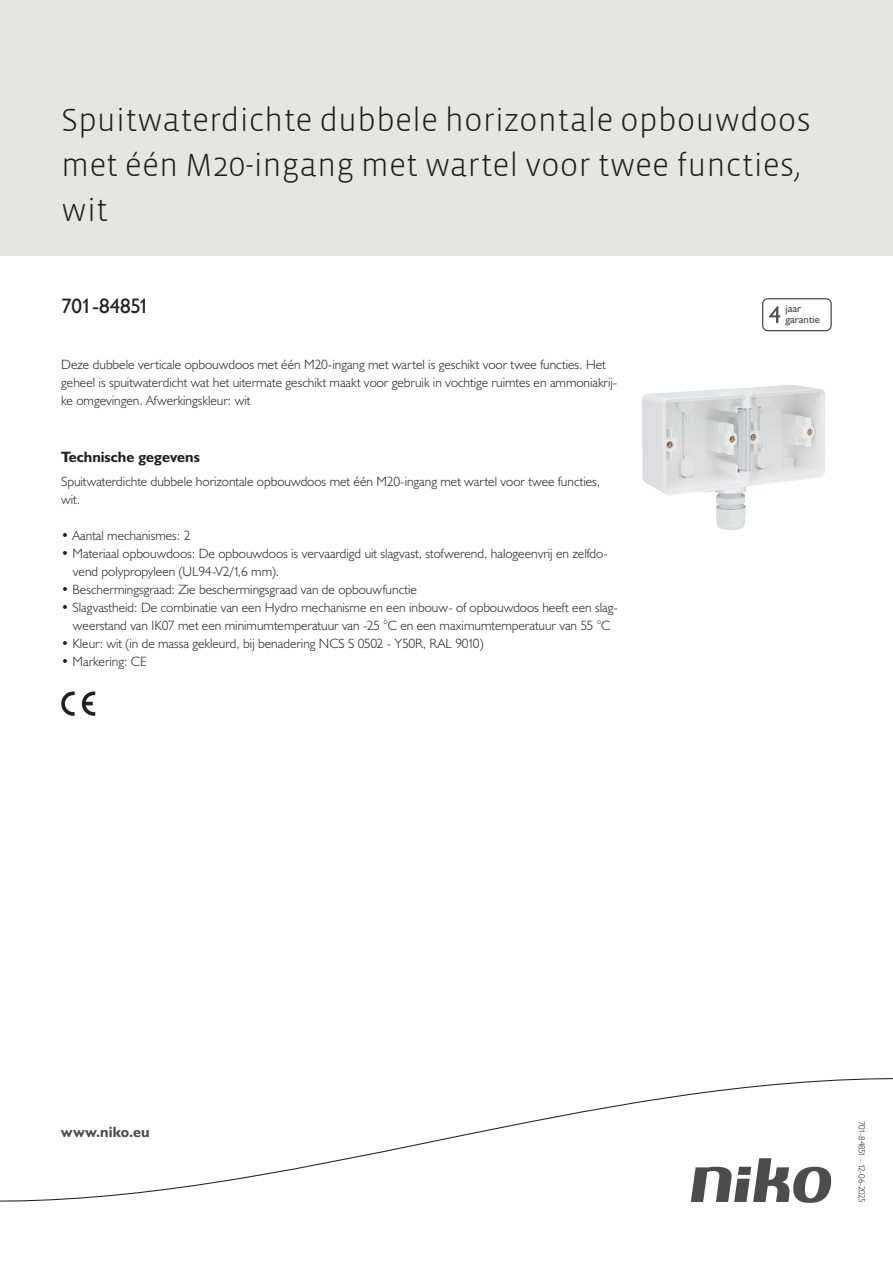
<style>
.page{position:relative;width:893px;height:1263px;background:#fff}
.page>*{position:absolute;margin:0;border:0;box-sizing:border-box;transform-origin:0 0}
.Title_datasheets{font:300 33px/45px "Vista Sans";color:#231f20}
.Article_number{font:21px "Humanist 521 BT";letter-spacing:-.015em;color:#231f20}
.Titles_parts{font:700 15px "Humanist 521 BT";color:#231f20}
.titel_afbeelding{font:700 15px "Humanist 521 BT";letter-spacing:.005em;color:#4b4c4d}
.USP_Bullets{font:300 13.5px/18px "Humanist 521 BT";color:#231f20}
.Platte_tekst_CAB{font:300 13.5px/18px "Humanist 521 BT";color:#231f20}
.t1{font:10.8px/10.8px "Humanist 521 BT";color:#4b4c4d}
.Revision{font:300 9px "Humanist 521 BT";letter-spacing:-.05em;color:#231f20}
</style>
<div class="page">
<div style="left:0;top:0;width:893px;height:255px;background:#e6e6e0"></div>
<svg style="left:82px;top:691px;width:13px;height:25px"></svg>
<svg style="left:61px;top:691px;width:14px;height:25px"></svg>
<svg style="left:762px;top:298px;width:70px;height:33px"></svg>
<svg style="left:0;top:1078px;width:893px;height:125px"></svg>
<img style="left:642px;top:385px;width:184px;height:145px">
<p class="Title_datasheets" style="left:61px;top:98px;width:751px">Spuitwaterdichte dubbele horizontale opbouwdoos met één M20-ingang met wartel voor twee functies, wit</p>
<p class="Article_number" style="left:61px;top:293px;width:90px">701-84851</p>
<p class="t1" style="left:785px;top:303px;width:36px">jaar garantie</p>
<p class="Platte_tekst_CAB" style="left:61px;top:355px;width:558px">Deze dubbele verticale opbouwdoos met één M20-ingang met wartel is geschikt voor twee functies. Het geheel is spuitwaterdicht wat het uitermate geschikt maakt voor gebruik in vochtige ruimtes en ammoniakrij&shy;ke omgevingen. Afwerkingskleur: wit</p>
<p class="Titles_parts" style="left:61px;top:447px;width:140px">Technische gegevens</p>
<p class="Platte_tekst_CAB" style="left:61px;top:472px;width:541px">Spuitwaterdichte dubbele horizontale opbouwdoos met één M20-ingang met wartel voor twee functies, wit.</p>
<p class="USP_Bullets" style="left:61px;top:526px;width:131px">• Aantal mechanismes: 2</p>
<p class="USP_Bullets" style="left:73px;top:544px;width:537px;text-indent:-12px">• Materiaal opbouwdoos: De opbouwdoos is vervaardigd uit slagvast, stofwerend, halogeenvrij en zelfdo&shy;vend polypropyleen (UL94-V2/1,6 mm).</p>
<p class="USP_Bullets" style="left:61px;top:580px;width:357px">• Beschermingsgraad: Zie beschermingsgraad van de opbouwfunctie</p>
<p class="USP_Bullets" style="left:61px;top:598px;width:558px;text-align:center">• Slagvastheid: De combinatie van een Hydro mechanisme en een inbouw- of opbouwdoos heeft een slag&shy;weerstand van IK07 met een minimumtemperatuur van -25 °C en een maximumtemperatuur van 55 °C</p>
<p class="USP_Bullets" style="left:61px;top:634px;width:424px">• Kleur: wit (in de massa gekleurd, bij benadering NCS S 0502 - Y50R, RAL 9010)</p>
<p class="USP_Bullets" style="left:61px;top:652px;width:87px">• Markering: CE</p>
<p class="titel_afbeelding" style="left:61px;top:1122px;width:90px">www.niko.eu</p>
<p class="Revision" style="left:868px;top:1121px;width:84px;rotate:90deg">701-84851 - 12-06-2025</p>
</div>
